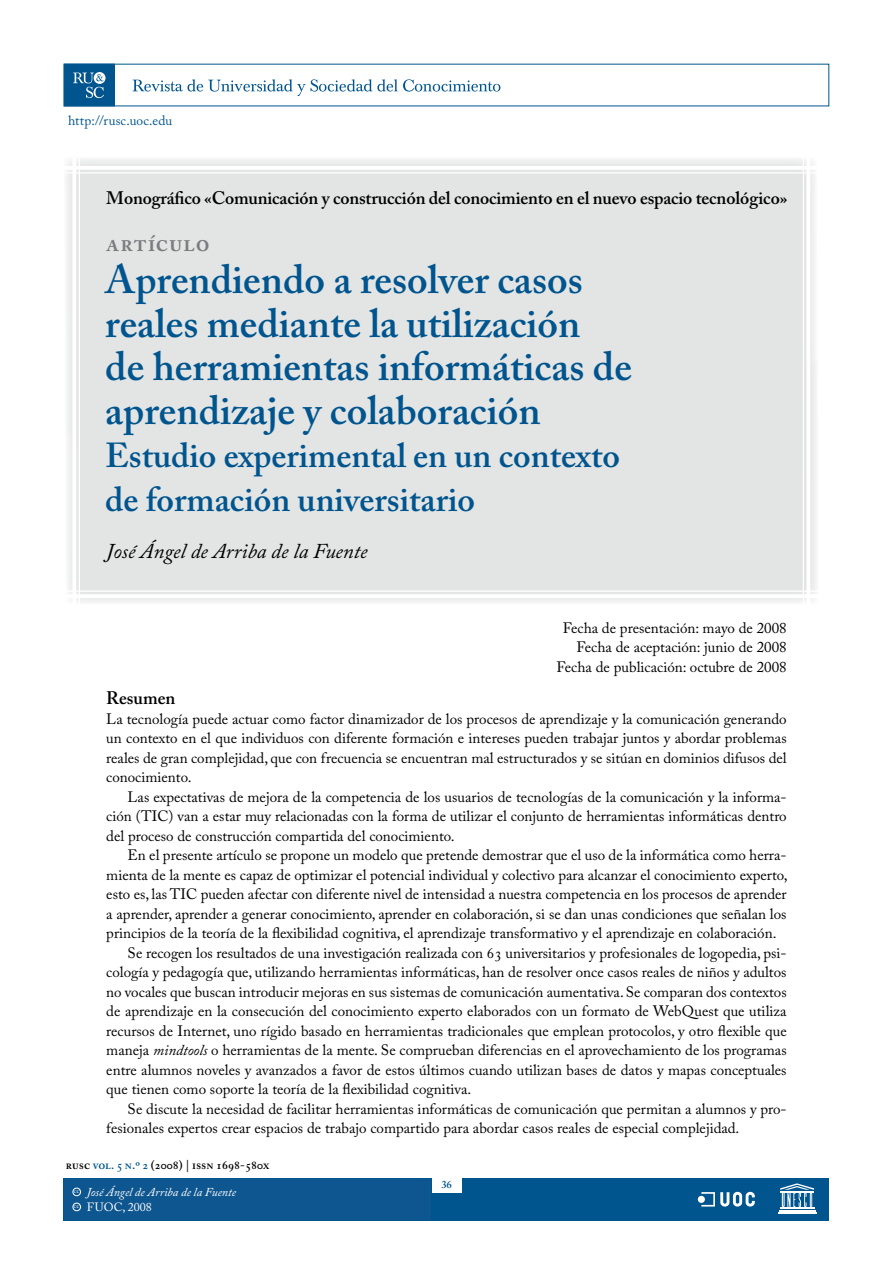
<style>
.page{position:relative;width:893px;height:1263px;background:#fff}
.page>*{position:absolute;margin:0;border:0;box-sizing:border-box;transform-origin:0 0}
.t1{font:600 40.5px/43.5px "Adobe Caslon Pro";color:#00558e}
.t2{font:600 34.5px/43.5px "Adobe Caslon Pro";color:#00558e}
.t3{font:600 24px "Adobe Caslon Pro";letter-spacing:.035em;color:#7b7c7e}
.t4{font:italic 21px "Adobe Caslon Pro";color:#000}
.t5{font:600 18px "Adobe Caslon Pro";letter-spacing:-.01em;color:#000}
.t6{font:15px/19.5px "Adobe Caslon Pro";color:#000;text-align:right}
.t7{font:13.5px "Adobe Caslon Pro";letter-spacing:.01em;color:#00558e}
.t8{font:600 12px "Adobe Caslon Pro";color:#000}
.t9{font:italic 600 12px "Adobe Caslon Pro";color:#fff}
.t10{font:italic 12px "Adobe Caslon Pro";color:#fff}
.t11{font:12px "Adobe Caslon Pro";color:#fff}
.t12{font:600 10.5px "Adobe Caslon Pro";color:#00558e}
.t13{font:600 3.9px "Adobe Caslon Pro";color:#fff}
.s1{font-style:italic}
.s2{color:#00558e}
</style>
<div class="page">
<div style="left:66px;top:159px;width:751px;height:443px;background:#e3e4e4"></div>
<hr style="left:803px;top:127px;width:1px;height:485px;background:#fff">
<svg style="left:806px;top:159px;width:4px;height:443px"></svg>
<hr style="left:79px;top:157px;width:1px;height:464px;background:#fff">
<hr style="left:72px;top:157px;width:4px;height:464px;background:#fff">
<hr style="left:60px;top:172px;width:776px;height:1px;background:#fff">
<hr style="left:60px;top:166px;width:776px;height:4px;background:#fff">
<hr style="left:50px;top:590px;width:776px;height:2px;background:#fff">
<hr style="left:50px;top:594px;width:776px;height:4px;background:#fff">
<div style="left:64px;top:1178px;width:765px;height:42px;background:#00558e"></div>
<hr style="left:780px;top:1207px;width:34px;height:2px;background:#fff">
<hr style="left:779px;top:1210px;width:36px;height:1px;background:#fff">
<hr style="left:778px;top:1212px;width:39px;height:1px;background:#fff">
<svg style="left:780px;top:1183px;width:34px;height:24px"></svg>
<div style="left:698px;top:1196px;width:7px;height:7px;background:#fff;border-radius:50%"></div>
<svg style="left:701px;top:1192px;width:54px;height:15px"></svg>
<div style="left:432px;top:1155px;width:29px;height:38px;background:#fff"></div>
<div style="left:64px;top:64px;width:50px;height:42px;background:#00558e"></div>
<div style="left:64px;top:64px;width:51px;height:42px;border:1px solid #00558e"></div>
<svg style="left:94px;top:72px;width:12px;height:12px"></svg>
<svg style="left:73px;top:73px;width:31px;height:25px"></svg>
<svg style="left:133px;top:79px;width:367px;height:17px"></svg>
<div style="left:64px;top:1178px;width:366px;height:41px;background:#0e568f"></div>
<div style="left:73px;top:1188px;width:8px;height:8px;border:1px solid #fff;border-radius:50%"></div>
<div style="left:73px;top:1203px;width:8px;height:8px;border:1px solid #fff;border-radius:50%"></div>
<p class="t7" style="left:68px;top:112px;width:106px">http://rusc.uoc.edu</p>
<p class="t5" style="left:106px;top:187px;width:683px">Monográfico «Comunicación y construcción del conocimiento en el nuevo espacio tecnológico»</p>
<p class="t3" style="left:106px;top:228px;width:105px">artículo</p>
<p class="t1" style="left:105px;top:257px;width:528px">Aprendiendo a resolver casos reales mediante la utilización<br>de herramientas informáticas de aprendizaje y colaboración</p>
<p class="t2" style="left:105px;top:433px;width:516px">Estudio experimental en un contexto de formación universitario</p>
<p class="t4" style="left:106px;top:539px;width:263px">José Ángel de Arriba de la Fuente</p>
<p class="t6" style="left:556px;top:618px;width:232px">Fecha de presentación: mayo de 2008<br>Fecha de aceptación: junio de 2008<br>Fecha de publicación: octubre de 2008</p>
<p class="t5" style="left:106px;top:688px;width:71px">Resumen</p>
<p class="t6" style="left:106px;top:709px;width:682px">La tecnología puede actuar como factor dinamizador de los procesos de aprendizaje y la comunicación generando</p>
<p class="t6" style="left:106px;top:728px;width:682px">un contexto en el que individuos con diferente formación e intereses pueden trabajar juntos y abordar problemas</p>
<p class="t6" style="left:106px;top:748px;width:682px">reales de gran complejidad, que con frecuencia se encuentran mal estructurados y se sitúan en dominios difusos del</p>
<p class="t6" style="left:106px;top:767px;width:87px">conocimiento.</p>
<p class="t6" style="left:128px;top:787px;width:661px">Las expectativas de mejora de la competencia de los usuarios de tecnologías de la comunicación y la informa-</p>
<p class="t6" style="left:106px;top:806px;width:682px">ción (TIC) van a estar muy relacionadas con la forma de utilizar el conjunto de herramientas informáticas dentro</p>
<p class="t6" style="left:106px;top:826px;width:350px">del proceso de construcción compartida del conocimiento.</p>
<p class="t6" style="left:128px;top:845px;width:661px">En el presente artículo se propone un modelo que pretende demostrar que el uso de la informática como herra-</p>
<p class="t6" style="left:106px;top:865px;width:683px">mienta de la mente es capaz de optimizar el potencial individual y colectivo para alcanzar el conocimiento experto,</p>
<p class="t6" style="left:106px;top:884px;width:682px">esto es, las TIC pueden afectar con diferente nivel de intensidad a nuestra competencia en los procesos de aprender</p>
<p class="t6" style="left:106px;top:904px;width:682px">a aprender, aprender a generar conocimiento, aprender en colaboración, si se dan unas condiciones que señalan los</p>
<p class="t6" style="left:106px;top:923px;width:672px">principios de la teoría de la flexibilidad cognitiva, el aprendizaje transformativo y el aprendizaje en colaboración.</p>
<p class="t6" style="left:128px;top:943px;width:661px">Se recogen los resultados de una investigación realizada con 63 universitarios y profesionales de logopedia, psi-</p>
<p class="t6" style="left:106px;top:962px;width:682px">cología y pedagogía que, utilizando herramientas informáticas, han de resolver once casos reales de niños y adultos</p>
<p class="t6" style="left:106px;top:982px;width:682px">no vocales que buscan introducir mejoras en sus sistemas de comunicación aumentativa. Se comparan dos contextos</p>
<p class="t6" style="left:106px;top:1001px;width:682px">de aprendizaje en la consecución del conocimiento experto elaborados con un formato de WebQuest que utiliza</p>
<p class="t6" style="left:106px;top:1021px;width:682px">recursos de Internet, uno rígido basado en herramientas tradicionales que emplean protocolos, y otro flexible que</p>
<p class="t6" style="left:106px;top:1040px;width:682px">maneja <span class="s1">mindtools</span> o herramientas de la mente. Se comprueban diferencias en el aprovechamiento de los programas</p>
<p class="t6" style="left:106px;top:1060px;width:682px">entre alumnos noveles y avanzados a favor de estos últimos cuando utilizan bases de datos y mapas conceptuales</p>
<p class="t6" style="left:106px;top:1079px;width:366px">que tienen como soporte la teoría de la flexibilidad cognitiva.</p>
<p class="t6" style="left:128px;top:1099px;width:661px">Se discute la necesidad de facilitar herramientas informáticas de comunicación que permitan a alumnos y pro-</p>
<p class="t6" style="left:106px;top:1118px;width:635px">fesionales expertos crear espacios de trabajo compartido para abordar casos reales de especial complejidad.</p>
<p class="t8" style="left:66px;top:1157px;width:205px">rusc <span class="s2">vol. 5 n.º 2</span> (2008) | issn 1698-580x</p>
<p class="t9" style="left:70px;top:1192px;width:154px">José Ángel de Arriba de la Fuente</p>
<p class="t13" style="left:74px;top:1190px;width:7px">CC</p>
<p class="t10" style="left:87px;top:1185px;width:151px">José Ángel de Arriba de la Fuente</p>
<p class="t13" style="left:74px;top:1205px;width:7px">CC</p>
<p class="t11" style="left:87px;top:1200px;width:67px">FUOC, 2008</p>
<p class="t12" style="left:441px;top:1178px;width:12px">36</p>
</div>
